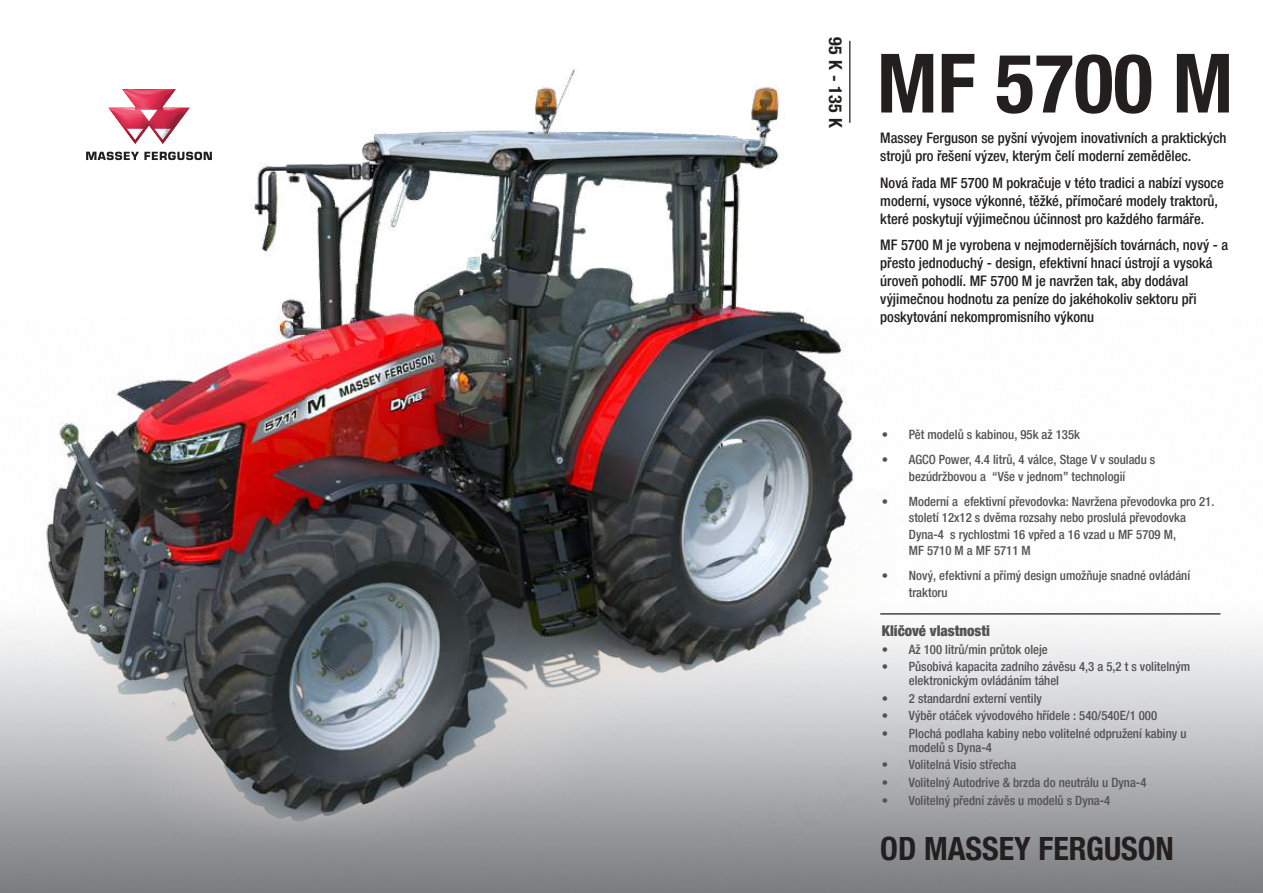
<style>
.page{position:relative;width:1263px;height:893px;background:#fff}
.page>*{position:absolute;margin:0;border:0;box-sizing:border-box;transform-origin:0 0}
.t1{font:700 condensed 82.05px "Helvetica Neue LTW1 G";color:#241f1f}
.t2{font:700 condensed 31.95px "Helvetica Neue LTW1 G";color:#241f1f}
.t3{font:700 condensed 18px "Helvetica Neue LTW1 G";color:#241f1f}
.t4{font:900 condensed 14.85px "Helvetica Neue LTW1 G";color:#555253}
.t5{font:500 condensed 14.55px/18px "Helvetica Neue LTW1 G";color:#241f1f}
.t6{font:500 condensed 12.75px/16.5px "Helvetica Neue LTW1 G";color:#555253}
</style>
<div class="page">
<img style="left:1px;top:40px;width:1043px;height:840px">
<svg style="left:86px;top:152px;width:126px;height:8px"></svg>
<svg style="left:109px;top:89px;width:80px;height:55px"></svg>
<hr style="left:849px;top:41px;width:1px;height:82px;background:#241f1f">
<hr style="left:880px;top:613px;width:340px;height:2px;background:#555253">
<h3 class="t3" style="left:846px;top:37px;width:92px;rotate:90deg">95 K - 135 K</h3>
<h1 class="t1" style="left:877px;top:34px;width:358px">MF 5700 M</h1>
<p class="t5" style="left:880px;top:129px;width:348px">Massey Ferguson se pyšní vývojem inovativních a praktických strojů pro řešení výzev, kterým čelí moderní zemědělec.</p>
<p class="t5" style="left:880px;top:173px;width:345px">Nová řada MF 5700 M pokračuje v této tradici a nabízí vysoce moderní, vysoce výkonné, těžké, přímočaré modely traktorů, které poskytují výjimečnou účinnost pro každého farmáře.</p>
<p class="t5" style="left:880px;top:236px;width:349px">MF 5700 M je vyrobena v nejmodernějších továrnách, nový - a přesto jednoduchý - design, efektivní hnací ústrojí a vysoká úroveň pohodlí. MF 5700 M je navržen tak, aby dodával výjimečnou hodnotu za peníze do jakéhokoliv sektoru při poskytování nekompromisního výkonu</p>
<p class="t6" style="left:882px;top:427px;width:200px">• Pět modelů s kabinou, 95k až 135k</p>
<p class="t6" style="left:882px;top:452px;width:275px;text-align:center">• AGCO Power, 4.4 litrů, 4 válce, Stage V v souladu s bezúdržbovou a “Vše v jednom” technologií</p>
<p class="t6" style="left:909px;top:493px;width:307px;text-indent:-27px">• Moderní a efektivní převodovka: Navržena převodovka pro 21. století 12x12 s dvěma rozsahy nebo proslulá převodovka Dyna-4 s rychlostmi 16 vpřed a 16 vzad u MF 5709 M,<br>MF 5710 M a MF 5711 M</p>
<p class="t6" style="left:909px;top:568px;width:283px;text-indent:-27px">• Nový, efektivní a přímý design umožňuje snadné ovládání traktoru</p>
<p class="t4" style="left:882px;top:622px;width:109px">Klíčové vlastnosti</p>
<p class="t6" style="left:882px;top:641px;width:167px">• Až 100 litrů/min průtok oleje</p>
<p class="t6" style="left:909px;top:660px;width:283px;line-height:13.5px;text-indent:-27px">• Působivá kapacita zadního závěsu 4,3 a 5,2 t s volitelným elektronickým ovládáním táhel</p>
<p class="t6" style="left:882px;top:690px;width:162px">• 2 standardní externí ventily</p>
<p class="t6" style="left:882px;top:708px;width:277px">• Výběr otáček vývodového hřídele : 540/540E/1 000</p>
<p class="t6" style="left:909px;top:727px;width:279px;line-height:13.5px;text-indent:-27px">• Plochá podlaha kabiny nebo volitelné odpružení kabiny u modelů s Dyna-4</p>
<p class="t6" style="left:882px;top:757px;width:136px">• Volitelná Visio střecha</p>
<p class="t6" style="left:882px;top:774px;width:266px">• Volitelný Autodrive &amp; brzda do neutrálu u Dyna-4</p>
<p class="t6" style="left:882px;top:792px;width:230px">• Volitelný přední závěs u modelů s Dyna-4</p>
<h2 class="t2" style="left:880px;top:829px;width:295px">OD MASSEY FERGUSON</h2>
</div>
